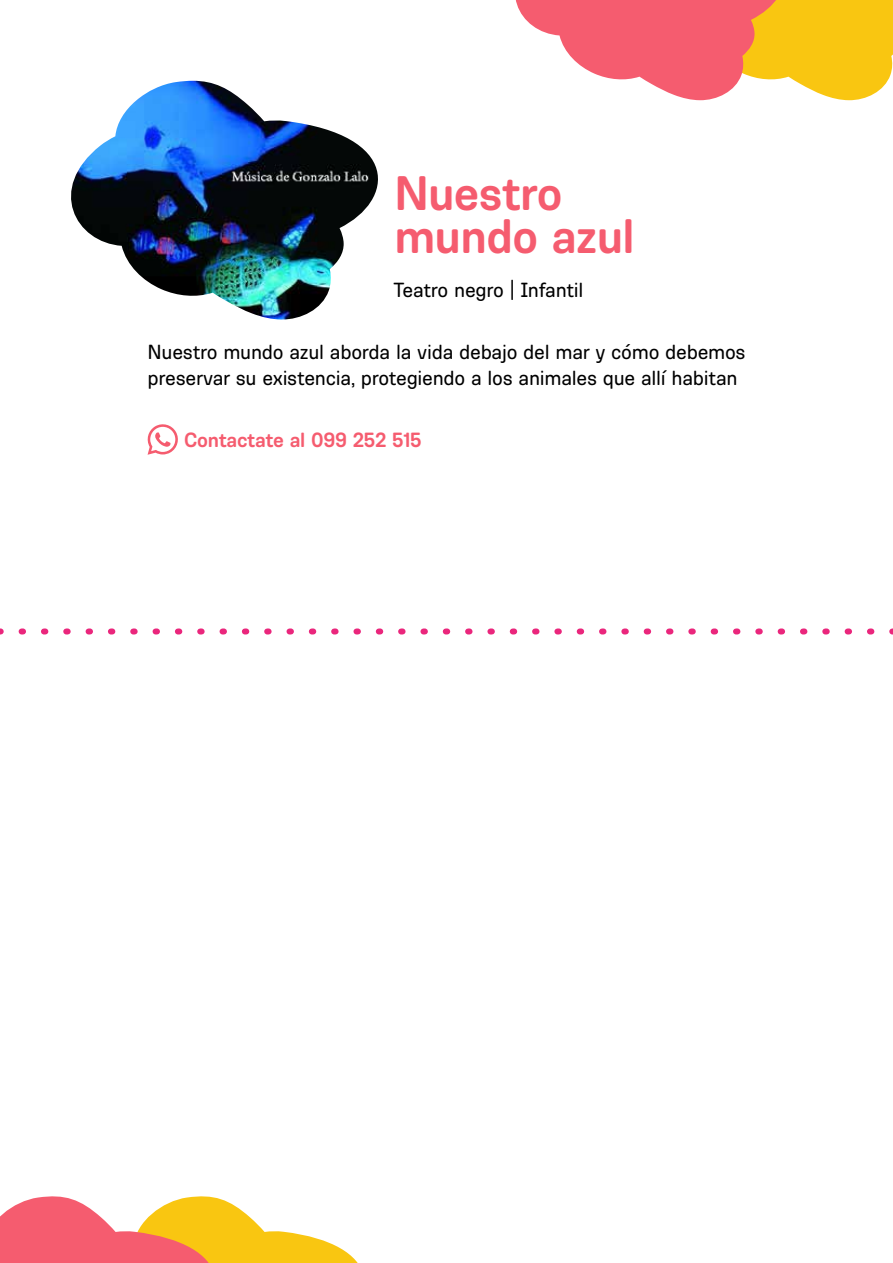
<style>
.page{position:relative;width:893px;height:1263px;background:#fff}
.page>*{position:absolute;margin:0;border:0;box-sizing:border-box;transform-origin:0 0}
.t1{font:700 49.5px/43.5px "Ciudadana";letter-spacing:-.015em;color:#f55c6f}
.t2{font:21px/25.5px "Ciudadana";letter-spacing:-.015em;color:#000}
.t3{font:700 21px "Ciudadana";letter-spacing:-.015em;color:#f55c6f}
</style>
<div class="page">
<svg style="left:515px;top:0;width:378px;height:100px"></svg>
<svg style="left:0;top:1196px;width:358px;height:67px"></svg>
<svg style="left:22px;top:628px;width:853px;height:6px"></svg>
<img style="left:71px;top:81px;width:307px;height:239px">
<svg style="left:147px;top:424px;width:31px;height:31px"></svg>
<h1 class="t1" style="left:394px;top:170px;width:242px">Nuestro mundo azul</h1>
<p class="t2" style="left:394px;top:277px;width:191px">Teatro negro | Infantil</p>
<p class="t2" style="left:148px;top:339px;width:600px">Nuestro mundo azul aborda la vida debajo del mar y cómo debemos preservar su existencia, protegiendo a los animales que allí habitan</p>
<p class="t3" style="left:184px;top:427px;width:239px">Contactate al 099 252 515</p>
</div>
